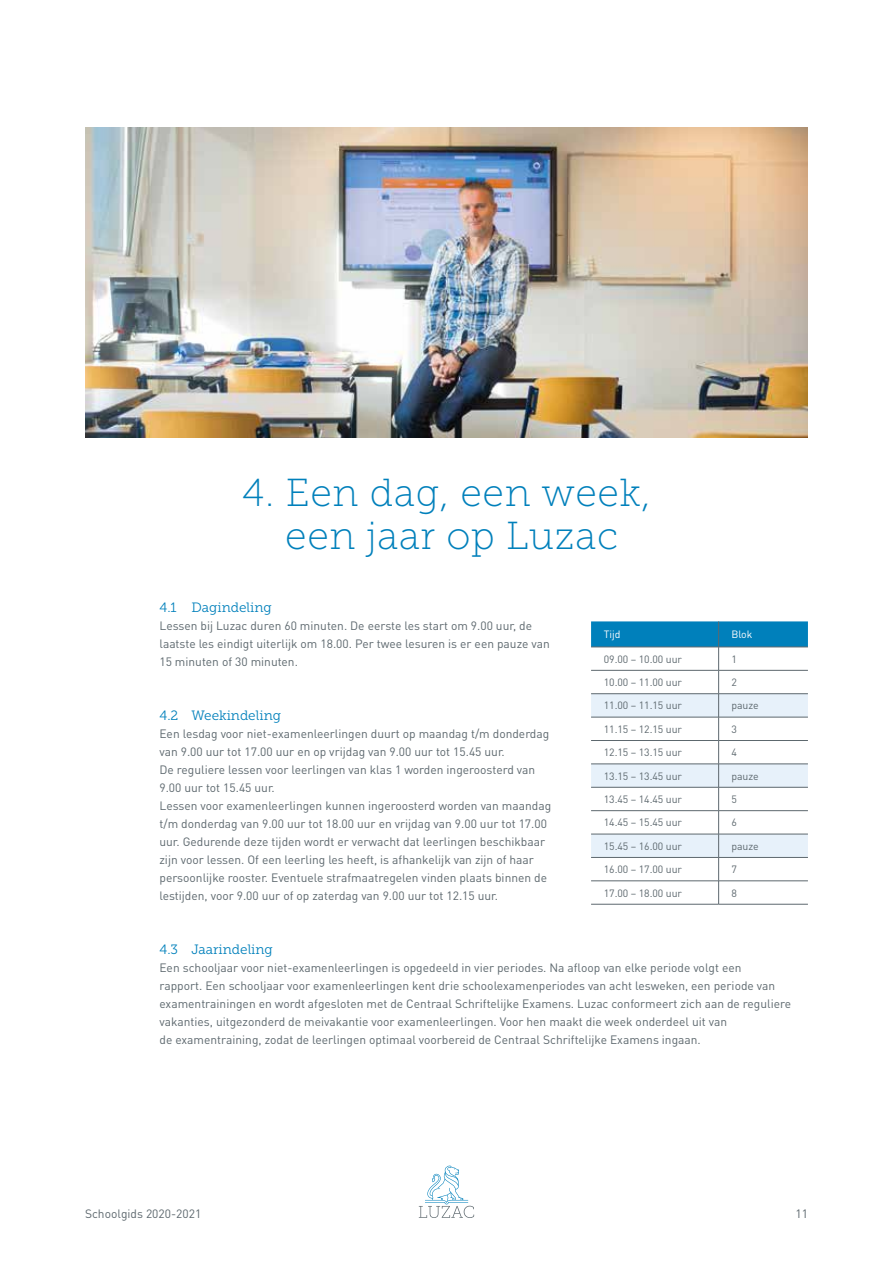
<style>
.page{position:relative;width:893px;height:1263px;background:#fff}
.page>*{position:absolute;margin:0;border:0;box-sizing:border-box;transform-origin:0 0}
.t1{font:39px/43.5px "Museo Slab 100";letter-spacing:.02em;color:#0080bb;text-align:center}
.t2{font:13.5px "Museo Slab 300";color:#0080bb}
.t3{font:12px/18px "DIN Pro";color:#5d686e}
.t4{font:10.5px "DIN Pro";letter-spacing:-.005em;color:#5d686e}
.t5{font:10.5px "DIN Pro";color:#fff}
</style>
<div class="page">
<svg style="left:419px;top:1166px;width:55px;height:52px"></svg>
<img style="left:85px;top:128px;width:723px;height:309px">
<hr style="left:591px;top:904px;width:128px;height:1px;background:#5d686e">
<hr style="left:719px;top:904px;width:89px;height:1px;background:#5d686e">
<svg style="left:591px;top:621px;width:217px;height:283px"></svg>
<hr style="left:591px;top:857px;width:128px;height:1px;background:#5d686e">
<h1 class="t1" style="left:242px;top:471px;width:410px">4. Een dag, een week, een jaar op Luzac</h1>
<p class="t2" style="left:159px;top:600px;width:114px">4.1 Dagindeling</p>
<p class="t3" style="left:159px;top:616px;width:392px">Lessen bij Luzac duren 60 minuten. De eerste les start om 9.00 uur, de laatste les eindigt uiterlijk om 18.00. Per twee lesuren is er een pauze van<br>15 minuten of 30 minuten.</p>
<p class="t2" style="left:159px;top:708px;width:123px">4.2 Weekindeling</p>
<p class="t3" style="left:159px;top:724px;width:393px">Een lesdag voor niet-examenleerlingen duurt op maandag t/m donderdag van 9.00 uur tot 17.00 uur en op vrijdag van 9.00 uur tot 15.45 uur.<br>De reguliere lessen voor leerlingen van klas 1 worden ingeroosterd van 9.00 uur tot 15.45 uur.<br>Lessen voor examenleerlingen kunnen ingeroosterd worden van maandag t/m donderdag van 9.00 uur tot 18.00 uur en vrijdag van 9.00 uur tot 17.00 uur. Gedurende deze tijden wordt er verwacht dat leerlingen beschikbaar zijn voor lessen. Of een leerling les heeft, is afhankelijk van zijn of haar persoonlijke rooster. Eventuele strafmaatregelen vinden plaats binnen de lestijden, voor 9.00 uur of op zaterdag van 9.00 uur tot 12.15 uur.</p>
<p class="t5" style="left:604px;top:627px;width:18px">Tijd</p>
<p class="t5" style="left:731px;top:627px;width:23px">Blok</p>
<p class="t4" style="left:604px;top:652px;width:80px">09.00 – 10.00 uur</p>
<p class="t4" style="left:731px;top:652px;width:7px">1</p>
<p class="t4" style="left:604px;top:675px;width:80px">10.00 – 11.00 uur</p>
<p class="t4" style="left:731px;top:675px;width:7px">2</p>
<p class="t4" style="left:604px;top:698px;width:80px">11.00 – 11.15 uur</p>
<p class="t4" style="left:731px;top:698px;width:29px">pauze</p>
<p class="t4" style="left:604px;top:722px;width:80px">11.15 – 12.15 uur</p>
<p class="t4" style="left:731px;top:722px;width:7px">3</p>
<p class="t4" style="left:604px;top:745px;width:80px">12.15 – 13.15 uur</p>
<p class="t4" style="left:731px;top:745px;width:7px">4</p>
<p class="t4" style="left:604px;top:769px;width:80px">13.15 – 13.45 uur</p>
<p class="t4" style="left:731px;top:769px;width:29px">pauze</p>
<p class="t4" style="left:604px;top:792px;width:80px">13.45 – 14.45 uur</p>
<p class="t4" style="left:731px;top:792px;width:7px">5</p>
<p class="t4" style="left:604px;top:815px;width:80px">14.45 – 15.45 uur</p>
<p class="t4" style="left:731px;top:815px;width:7px">6</p>
<p class="t4" style="left:604px;top:839px;width:80px">15.45 – 16.00 uur</p>
<p class="t4" style="left:731px;top:839px;width:29px">pauze</p>
<p class="t4" style="left:604px;top:862px;width:80px">16.00 – 17.00 uur</p>
<p class="t4" style="left:731px;top:862px;width:7px">7</p>
<p class="t4" style="left:604px;top:885px;width:80px">17.00 – 18.00 uur</p>
<p class="t4" style="left:731px;top:885px;width:7px">8</p>
<p class="t2" style="left:159px;top:942px;width:115px">4.3 Jaarindeling</p>
<p class="t3" style="left:159px;top:958px;width:633px">Een schooljaar voor niet-examenleerlingen is opgedeeld in vier periodes. Na afloop van elke periode volgt een<br>rapport. Een schooljaar voor examenleerlingen kent drie schoolexamenperiodes van acht lesweken, een periode van examentrainingen en wordt afgesloten met de Centraal Schriftelijke Examens. Luzac conformeert zich aan de reguliere vakanties, uitgezonderd de meivakantie voor examenleerlingen. Voor hen maakt die week onderdeel uit van<br>de examentraining, zodat de leerlingen optimaal voorbereid de Centraal Schriftelijke Examens ingaan.</p>
<p class="t3" style="left:85px;top:1204px;width:118px">Schoolgids 2020-2021</p>
<p class="t3" style="left:795px;top:1204px;width:14px">11</p>
</div>
